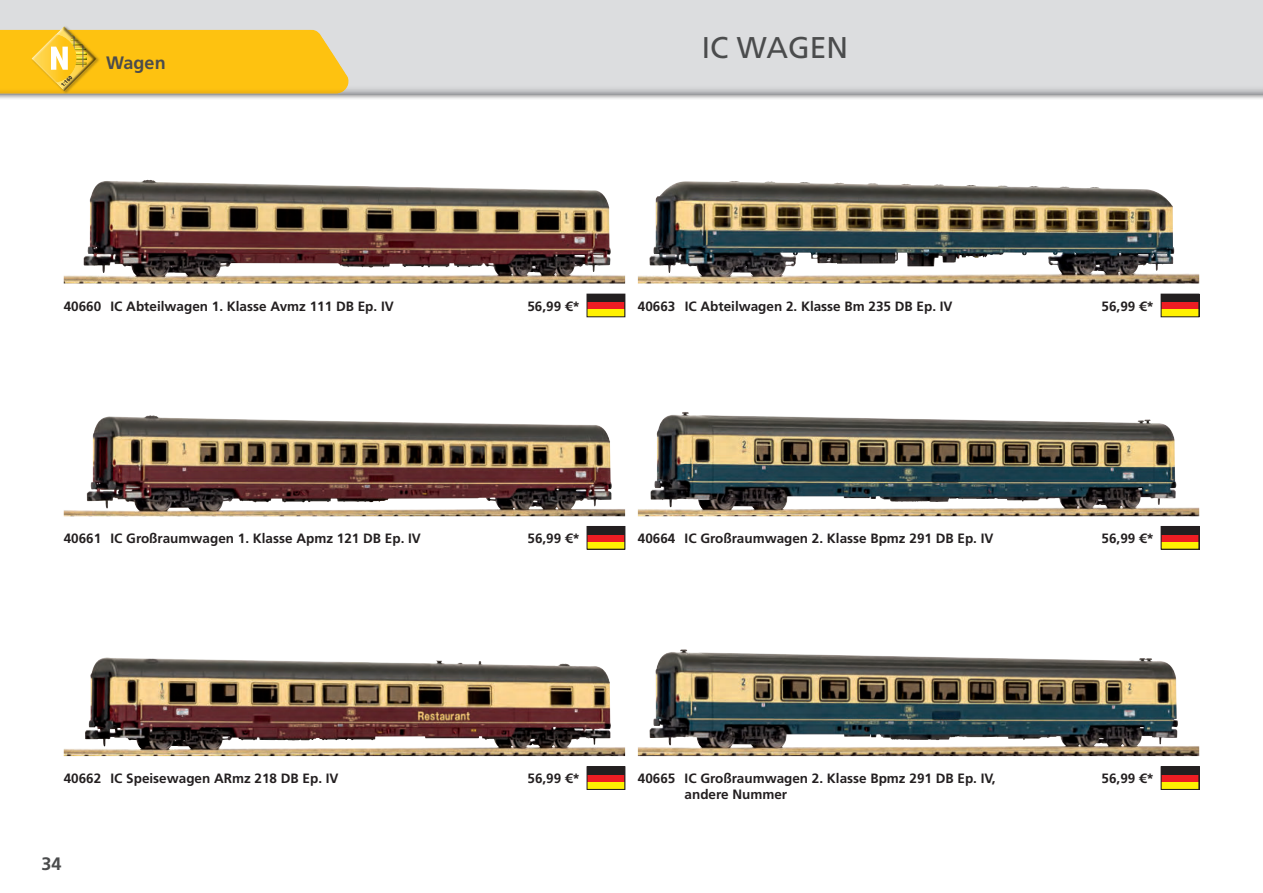
<style>
.page{position:relative;width:1263px;height:893px;background:#fff}
.page>*{position:absolute;margin:0;border:0;box-sizing:border-box;transform-origin:0 0}
.t1{font:30px "Frutiger LT Std";color:#4b4c4d}
.t2{font:700 18px "Frutiger LT Std";color:#4b4c4d}
.t3{font:700 13.5px/16.2px "Frutiger LT Std";color:#231f20}
.t4{font:900 condensed 5.55px "Frutiger LT Std";color:#231f20}
</style>
<div class="page">
<div style="left:0;top:0;width:1263px;height:100px;background:#231f20;opacity:.5"></div>
<div style="left:0;top:0;width:1263px;height:94px;background:#dcdddf"></div>
<svg style="left:0;top:26px;width:349px;height:68px"></svg>
<img style="left:64px;top:180px;width:561px;height:103px">
<svg style="left:589px;top:296px;width:34px;height:19px"></svg>
<div style="left:587px;top:294px;width:38px;height:23px;border:1px solid #231f20"></div>
<svg style="left:589px;top:528px;width:34px;height:19px"></svg>
<div style="left:587px;top:526px;width:38px;height:23px;border:1px solid #231f20"></div>
<img style="left:64px;top:415px;width:561px;height:101px">
<svg style="left:589px;top:768px;width:34px;height:20px"></svg>
<div style="left:587px;top:766px;width:38px;height:24px;border:1px solid #231f20"></div>
<img style="left:64px;top:661px;width:561px;height:95px">
<img style="left:638px;top:181px;width:561px;height:102px">
<svg style="left:1163px;top:296px;width:34px;height:19px"></svg>
<div style="left:1161px;top:294px;width:38px;height:23px;border:1px solid #231f20"></div>
<img style="left:638px;top:412px;width:561px;height:104px">
<svg style="left:1163px;top:528px;width:34px;height:19px"></svg>
<div style="left:1161px;top:526px;width:38px;height:23px;border:1px solid #231f20"></div>
<img style="left:638px;top:649px;width:561px;height:107px">
<svg style="left:1163px;top:768px;width:34px;height:20px"></svg>
<div style="left:1161px;top:766px;width:38px;height:24px;border:1px solid #231f20"></div>
<p class="t4" style="left:60px;top:84px;width:14px;rotate:-45deg">1:160</p>
<h2 class="t2" style="left:106px;top:56px;width:61px">Wagen</h2>
<p class="t3" style="left:64px;top:298px;width:331px">40660 IC Abteilwagen 1. Klasse Avmz 111 DB Ep. IV</p>
<p class="t3" style="left:64px;top:531px;width:359px">40661 IC Großraumwagen 1. Klasse Apmz 121 DB Ep. IV</p>
<p class="t3" style="left:64px;top:771px;width:276px">40662 IC Speisewagen ARmz 218 DB Ep. IV</p>
<h2 class="t2" style="left:41px;top:855px;width:22px">34</h2>
<h1 class="t1" style="left:702px;top:32px;width:148px">IC WAGEN</h1>
<p class="t3" style="left:527px;top:298px;width:54px">56,99 €*</p>
<p class="t3" style="left:638px;top:298px;width:316px">40663 IC Abteilwagen 2. Klasse Bm 235 DB Ep. IV</p>
<p class="t3" style="left:1101px;top:298px;width:54px">56,99 €*</p>
<p class="t3" style="left:527px;top:531px;width:54px">56,99 €*</p>
<p class="t3" style="left:638px;top:531px;width:357px">40664 IC Großraumwagen 2. Klasse Bpmz 291 DB Ep. IV</p>
<p class="t3" style="left:1101px;top:531px;width:54px">56,99 €*</p>
<p class="t3" style="left:527px;top:771px;width:54px">56,99 €*</p>
<p class="t3" style="left:685px;top:771px;width:312px;text-indent:-47px">40665 IC Großraumwagen 2. Klasse Bpmz 291 DB Ep. IV, andere Nummer</p>
<p class="t3" style="left:1101px;top:771px;width:54px">56,99 €*</p>
</div>
